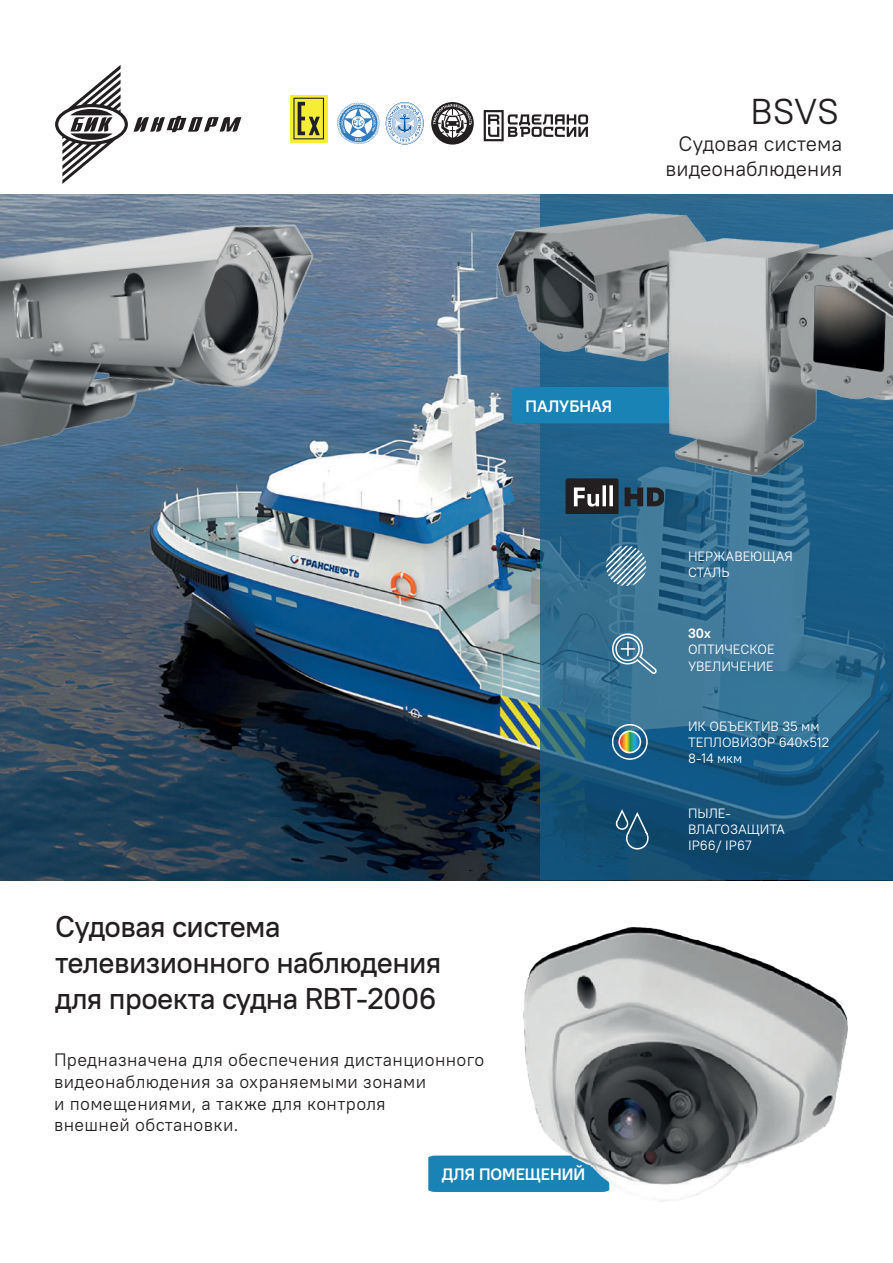
<style>
.page{position:relative;width:893px;height:1263px;background:#fff}
.page>*{position:absolute;margin:0;border:0;box-sizing:border-box;transform-origin:0 0}
.t1{font:36px "PT Root UI";color:#231f20}
.t2{font:500 30px/36px "PT Root UI";letter-spacing:-.02em;color:#231f20}
.t3{font:21px/25.2px "PT Root UI";color:#231f20;text-align:right}
.t4{font:18px/21.6px "PT Root UI";letter-spacing:.02em;color:#231f20}
.t5{font:700 16.5px "PT Root UI";color:#fff}
.t6{font:13.5px/16.2px "PT Root UI";color:#fff}
.t7{font:700 13.5px "PT Root UI";color:#fff}
</style>
<div class="page">
<img style="left:0;top:194px;width:540px;height:686px">
<svg style="left:540px;top:509px;width:353px;height:371px;background:#256286"></svg>
<svg style="left:134px;top:116px;width:107px;height:16px"></svg>
<svg style="left:55px;top:65px;width:73px;height:119px"></svg>
<svg style="left:386px;top:102px;width:38px;height:43px"></svg>
<svg style="left:386px;top:102px;width:37px;height:42px"></svg>
<svg style="left:387px;top:103px;width:36px;height:40px"></svg>
<svg style="left:337px;top:102px;width:43px;height:42px"></svg>
<svg style="left:431px;top:102px;width:43px;height:43px"></svg>
<svg style="left:609px;top:632px;width:49px;height:43px;background:#598aa5"></svg>
<svg style="left:615px;top:807px;width:34px;height:43px"></svg>
<svg style="left:484px;top:110px;width:104px;height:31px"></svg>
<svg style="left:566px;top:509px;width:52px;height:5px"></svg>
<svg style="left:606px;top:546px;width:40px;height:40px;background:#7099b1"></svg>
<div style="left:612px;top:724px;width:36px;height:35px;border:2px solid #fff;border-radius:50%"></div>
<svg style="left:618px;top:730px;width:23px;height:23px"></svg>
<div style="left:618px;top:730px;width:23px;height:23px;border:2px solid #fff;border-radius:50%"></div>
<img style="left:0;top:194px;width:356px;height:257px">
<div style="left:428px;top:1155px;width:95px;height:37px;background:#1983b6"></div>
<img style="left:523px;top:927px;width:324px;height:274px">
<img style="left:466px;top:194px;width:427px;height:315px">
<svg style="left:290px;top:95px;width:37px;height:47px"></svg>
<svg style="left:293px;top:98px;width:31px;height:41px"></svg>
<h1 class="t1" style="left:750px;top:89px;width:90px">BSVS</h1>
<p class="t3" style="left:666px;top:131px;width:178px">Судовая система видеонаблюдения</p>
<p class="t5" style="left:526px;top:396px;width:88px">ПАЛУБНАЯ</p>
<h2 class="t2" style="left:55px;top:908px;width:388px">Судовая система телевизионного наблюдения для проекта судна RBT-2006</h2>
<p class="t4" style="left:54px;top:1049px;width:432px">Предназначена для обеспечения дистанционного видеонаблюдения за охраняемыми зонами<br>и помещениями, а также для контроля<br>внешней обстановки.</p>
<p class="t5" style="left:442px;top:1164px;width:145px">ДЛЯ ПОМЕЩЕНИЙ</p>
<p class="t6" style="left:688px;top:548px;width:106px">НЕРЖАВЕЮЩАЯ<br>СТАЛЬ</p>
<p class="t7" style="left:688px;top:625px;width:24px">30х</p>
<p class="t6" style="left:688px;top:641px;width:88px">ОПТИЧЕСКОЕ<br>УВЕЛИЧЕНИЕ</p>
<p class="t6" style="left:688px;top:718px;width:143px">ИК ОБЪЕКТИВ 35 мм<br>ТЕПЛОВИЗОР 640х512<br>8-14 мкм</p>
<p class="t6" style="left:688px;top:804px;width:98px">ПЫЛЕ-<br>ВЛАГОЗАЩИТА<br>IP66/ IP67</p>
</div>
